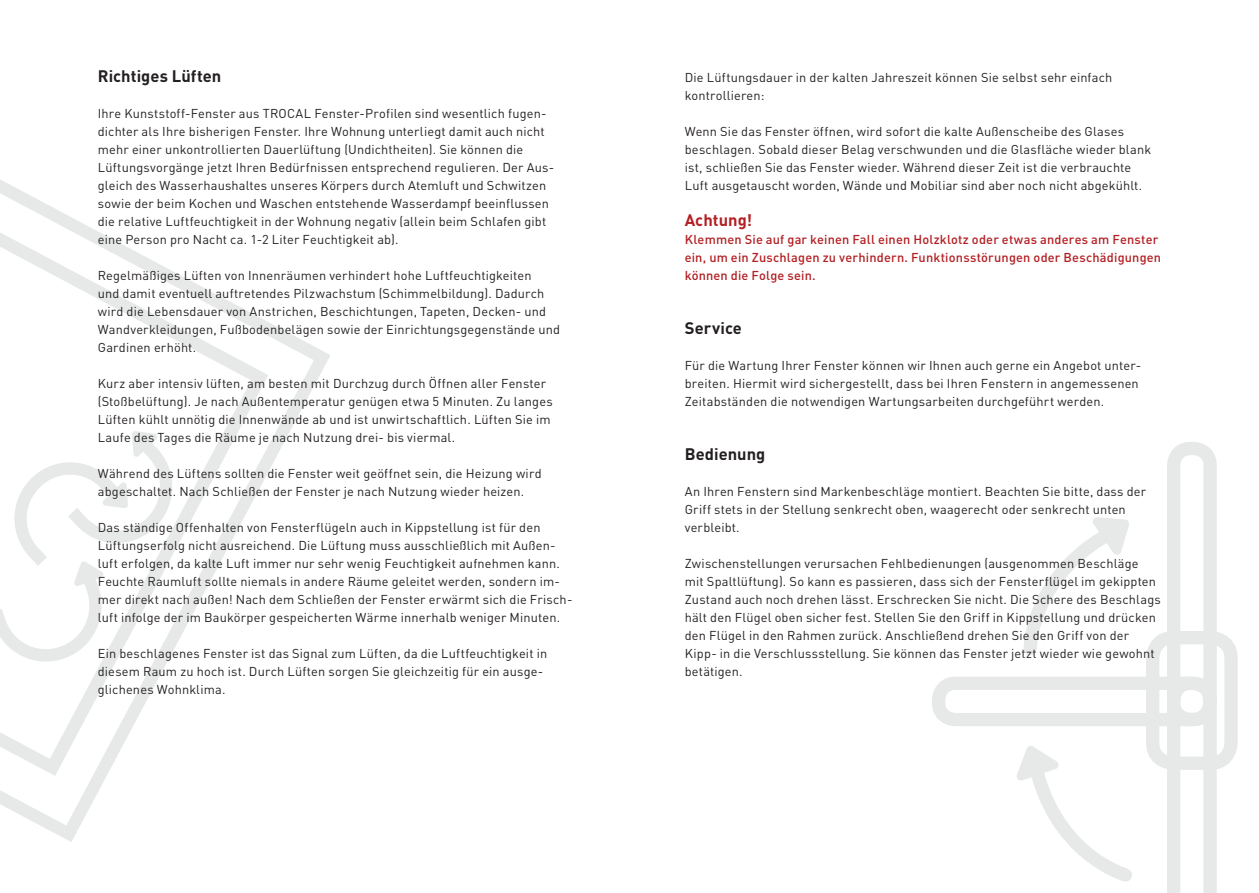
<style>
.page{position:relative;width:1259px;height:893px;background:#fff}
.page>*{position:absolute;margin:0;border:0;box-sizing:border-box;transform-origin:0 0}
.t1{font:700 16.5px "DIN Pro";letter-spacing:.005em;color:#231f20}
.t2{font:700 16.5px "DIN Pro";letter-spacing:.005em;color:#b31f23}
.t3{font:12.75px/18px "DIN Pro";letter-spacing:.015em;color:#231f20}
.t4{font:500 12.75px/18px "DIN Pro";letter-spacing:.015em;color:#b31f23}
</style>
<div class="page">
<svg style="left:0;top:322px;width:330px;height:520px"></svg>
<svg style="left:0;top:179px;width:268px;height:597px"></svg>
<svg style="left:1017px;top:746px;width:115px;height:136px"></svg>
<svg style="left:1024px;top:517px;width:105px;height:138px"></svg>
<svg style="left:1167px;top:691px;width:49px;height:202px"></svg>
<div style="left:1146px;top:631px;width:91px;height:139px;border:13px solid #e6e9e8;border-radius:21px"></div>
<div style="left:1167px;top:442px;width:49px;height:284px;border:13px solid #e6e9e8;border-radius:17px"></div>
<div style="left:932px;top:677px;width:284px;height:49px;border:13px solid #e6e9e8;border-radius:17px"></div>
<p class="t1" style="left:98px;top:63px;width:125px">Richtiges Lüften</p>
<p class="t3" style="left:98px;top:103px;width:458px">Ihre Kunststoff-Fenster aus TROCAL Fenster-Profilen sind wesentlich fugen&shy;dichter als Ihre bisherigen Fenster. Ihre Wohnung unterliegt damit auch nicht mehr einer unkontrollierten Dauerlüftung (Undichtheiten). Sie können die Lüftungsvorgänge jetzt Ihren Bedürfnissen entsprechend regulieren. Der Aus&shy;gleich des Wasserhaushaltes unseres Körpers durch Atemluft und Schwitzen sowie der beim Kochen und Waschen entstehende Wasserdampf beeinflussen die relative Luftfeuchtigkeit in der Wohnung negativ (allein beim Schlafen gibt eine Person pro Nacht ca. 1-2 Liter Feuchtigkeit ab).</p>
<p class="t3" style="left:98px;top:265px;width:464px">Regelmäßiges Lüften von Innenräumen verhindert hohe Luftfeuchtigkeiten<br>und damit eventuell auftretendes Pilzwachstum (Schimmelbildung). Dadurch wird die Lebensdauer von Anstrichen, Beschichtungen, Tapeten, Decken- und Wandverkleidungen, Fußbodenbelägen sowie der Einrichtungsgegenstände und Gardinen erhöht.</p>
<p class="t3" style="left:98px;top:373px;width:456px">Kurz aber intensiv lüften, am besten mit Durchzug durch Öffnen aller Fenster (Stoßbelüftung). Je nach Außentemperatur genügen etwa 5 Minuten. Zu langes Lüften kühlt unnötig die Innenwände ab und ist unwirtschaftlich. Lüften Sie im Laufe des Tages die Räume je nach Nutzung drei- bis viermal.</p>
<p class="t3" style="left:98px;top:463px;width:445px">Während des Lüftens sollten die Fenster weit geöffnet sein, die Heizung wird abgeschaltet. Nach Schließen der Fenster je nach Nutzung wieder heizen.</p>
<p class="t3" style="left:98px;top:517px;width:476px">Das ständige Offenhalten von Fensterflügeln auch in Kippstellung ist für den Lüftungserfolg nicht ausreichend. Die Lüftung muss ausschließlich mit Außen&shy;luft erfolgen, da kalte Luft immer nur sehr wenig Feuchtigkeit aufnehmen kann.<br>Feuchte Raumluft sollte niemals in andere Räume geleitet werden, sondern im&shy;mer direkt nach außen! Nach dem Schließen der Fenster erwärmt sich die Frisch&shy;luft infolge der im Baukörper gespeicherten Wärme innerhalb weniger Minuten.</p>
<p class="t3" style="left:98px;top:643px;width:451px">Ein beschlagenes Fenster ist das Signal zum Lüften, da die Luftfeuchtigkeit in diesem Raum zu hoch ist. Durch Lüften sorgen Sie gleichzeitig für ein ausge&shy;glichenes Wohnklima.</p>
<p class="t3" style="left:685px;top:67px;width:429px">Die Lüftungsdauer in der kalten Jahreszeit können Sie selbst sehr einfach kontrollieren:</p>
<p class="t3" style="left:685px;top:121px;width:468px">Wenn Sie das Fenster öffnen, wird sofort die kalte Außenscheibe des Glases beschlagen. Sobald dieser Belag verschwunden und die Glasfläche wieder blank ist, schließen Sie das Fenster wieder. Während dieser Zeit ist die verbrauchte Luft ausgetauscht worden, Wände und Mobiliar sind aber noch nicht abgekühlt.</p>
<p class="t2" style="left:685px;top:207px;width:69px">Achtung!</p>
<p class="t4" style="left:685px;top:229px;width:478px">Klemmen Sie auf gar keinen Fall einen Holzklotz oder etwas anderes am Fenster ein, um ein Zuschlagen zu verhindern. Funktionsstörungen oder Beschädigungen können die Folge sein.</p>
<p class="t1" style="left:685px;top:315px;width:59px">Service</p>
<p class="t3" style="left:685px;top:355px;width:458px">Für die Wartung Ihrer Fenster können wir Ihnen auch gerne ein Angebot unter&shy;breiten. Hiermit wird sichergestellt, dass bei Ihren Fenstern in angemessenen<br>Zeitabständen die notwendigen Wartungsarbeiten durchgeführt werden.</p>
<p class="t1" style="left:685px;top:441px;width:82px">Bedienung</p>
<p class="t3" style="left:685px;top:481px;width:463px">An Ihren Fenstern sind Markenbeschläge montiert. Beachten Sie bitte, dass der<br>Griff stets in der Stellung senkrecht oben, waagerecht oder senkrecht unten verbleibt.</p>
<p class="t3" style="left:685px;top:553px;width:477px">Zwischenstellungen verursachen Fehlbedienungen (ausgenommen Beschläge mit Spaltlüftung). So kann es passieren, dass sich der Fensterflügel im gekippten Zustand auch noch drehen lässt. Erschrecken Sie nicht. Die Schere des Beschlags hält den Flügel oben sicher fest. Stellen Sie den Griff in Kippstellung und drücken den Flügel in den Rahmen zurück. Anschließend drehen Sie den Griff von der Kipp- in die Verschlussstellung. Sie können das Fenster jetzt wieder wie gewohnt betätigen.</p>
</div>
